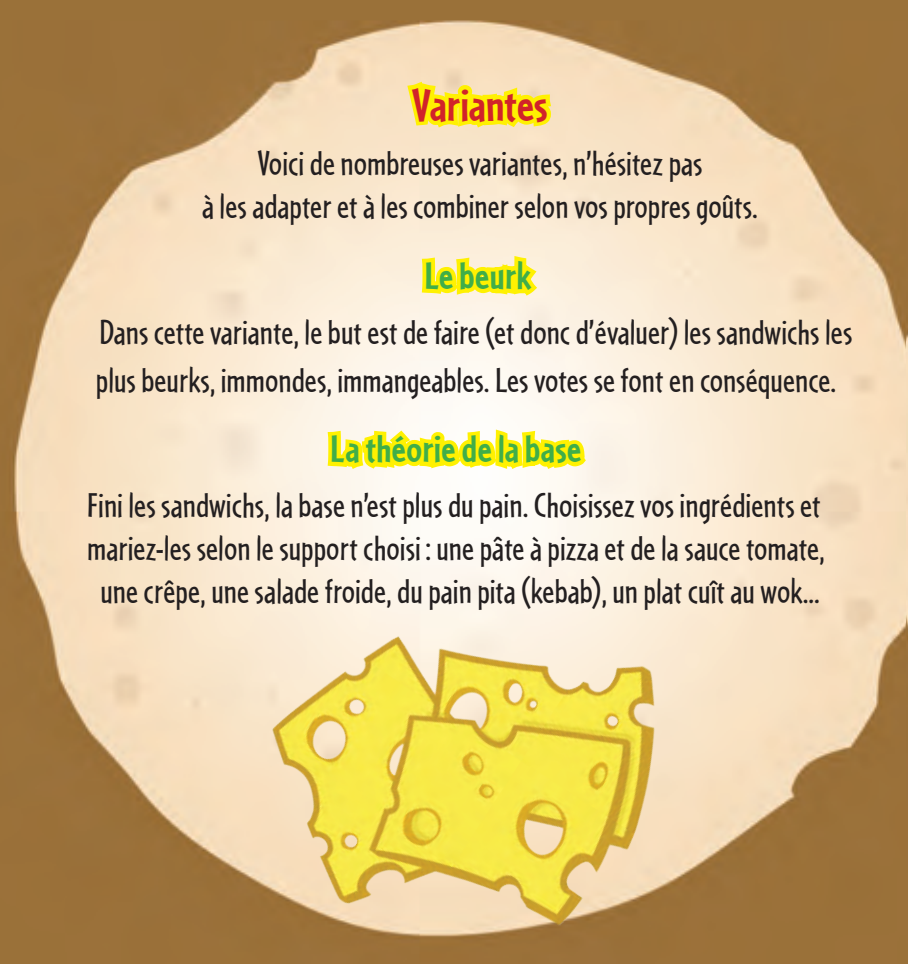
<style>
.page{position:relative;width:908px;height:964px;background:#fff}
.page>*{position:absolute;margin:0;border:0;box-sizing:border-box;transform-origin:0 0}
.titres{font:700 48px "Cafeteria";color:#d1232a}
.sous_titre{font:700 40px "Cafeteria";letter-spacing:.01em;color:#40ae49}
.courant{font:36px/43.2px "Cafeteria";color:#231f20;text-align:center}
</style>
<div class="page">
<img style="left:0;top:0;width:907px;height:964px">
<svg style="left:403px;top:75px;width:154px;height:60px;background:#fbe863"></svg>
<svg style="left:418px;top:251px;width:124px;height:51px;background:#fdf070"></svg>
<svg style="left:324px;top:415px;width:267px;height:62px"></svg>
<img style="left:182px;top:633px;width:559px;height:331px">
<p class="titres" style="left:412px;top:78px;width:137px">Variantes</p>
<p class="courant" style="left:202px;top:141px;width:557px">Voici de nombreuses variantes, n’hésitez pas<br>à les adapter et à les combiner selon vos propres goûts.</p>
<p class="sous_titre" style="left:424px;top:253px;width:108px">Le beurk</p>
<p class="courant" style="left:96px;top:307px;width:757px;line-height:48px;text-align:left">Dans cette variante, le but est de faire (et donc d’évaluer) les sandwichs les plus beurks, immondes, immangeables. Les votes se font en conséquence.</p>
<p class="sous_titre" style="left:330px;top:426px;width:252px">La théorie de la base</p>
<p class="courant" style="left:87px;top:483px;width:738px">Fini les sandwichs, la base n’est plus du pain. Choisissez vos ingrédients et mariez-les selon le support choisi : une pâte à pizza et de la sauce tomate, une crêpe, une salade froide, du pain pita (kebab), un plat cuît au wok…</p>
</div>
